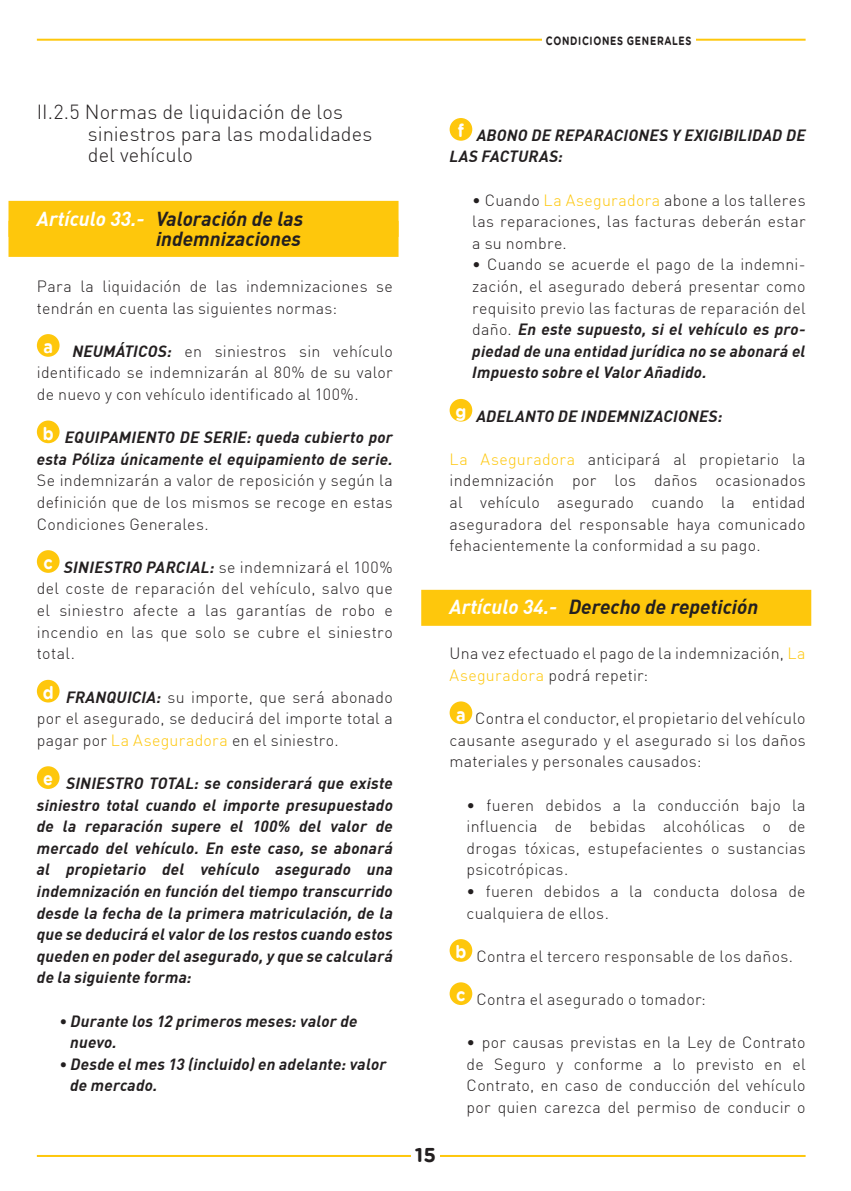
<style>
.page{position:relative;width:851px;height:1191px;background:#fff}
.page>*{position:absolute;margin:0;border:0;box-sizing:border-box;transform-origin:0 0}
.Articulos_Fondo_Amar{font:italic 700 20px "DIN";color:#231f20}
.Sub_Capitulo{font:300 20px "DIN";letter-spacing:.005em;color:#231f20}
.Enunciado___punto{font:700 20px "Gotham Rounded";color:#231f20}
.t1{font:700 18px "Gotham Rounded";color:#fff;scale:.9 1}
.Con_sangria{font:300 16px/21.6px "DIN";letter-spacing:.015em;color:#231f20;text-align:justify}
.t2{font:italic 700 16px/21.6px "DIN";letter-spacing:.015em;color:#231f20;text-align:justify}
.Enunciado___punto-2{font:700 12px "Gotham Rounded";letter-spacing:.075em;color:#231f20;scale:.78 1}
.s1{color:#fff}
.s2{font-weight:700;font-style:italic}
.s3{color:#fec70c}
</style>
<div class="page">
<hr style="left:37px;top:1155px;width:768px;height:2px;background:#fec70c">
<hr style="left:37px;top:39px;width:768px;height:2px;background:#fec70c">
<div style="left:542px;top:35px;width:153px;height:16px;background:#fff"></div>
<div style="left:411px;top:1146px;width:28px;height:18px;background:#fff"></div>
<div style="left:9px;top:201px;width:389px;height:36px;background:#fec70c"></div>
<div style="left:9px;top:221px;width:389px;height:36px;background:#fec70c"></div>
<div style="left:37px;top:334px;width:23px;height:23px;background:#fec70c;border-radius:50%"></div>
<div style="left:37px;top:420px;width:23px;height:23px;background:#fec70c;border-radius:50%"></div>
<div style="left:37px;top:550px;width:23px;height:23px;background:#fec70c;border-radius:50%"></div>
<div style="left:37px;top:680px;width:23px;height:22px;background:#fec70c;border-radius:50%"></div>
<div style="left:37px;top:766px;width:23px;height:23px;background:#fec70c;border-radius:50%"></div>
<div style="left:421px;top:590px;width:390px;height:36px;background:#fec70c"></div>
<div style="left:449px;top:118px;width:23px;height:23px;background:#fec70c;border-radius:50%"></div>
<div style="left:449px;top:399px;width:23px;height:22px;background:#fec70c;border-radius:50%"></div>
<div style="left:449px;top:701px;width:23px;height:23px;background:#fec70c;border-radius:50%"></div>
<div style="left:449px;top:939px;width:23px;height:22px;background:#fec70c;border-radius:50%"></div>
<div style="left:449px;top:982px;width:23px;height:23px;background:#fec70c;border-radius:50%"></div>
<p class="Enunciado___punto-2" style="left:546px;top:32px;width:188px">CONDICIONES GENERALES</p>
<p class="Sub_Capitulo" style="left:37px;top:100px;width:307px">II.2.5 Normas de liquidación de los</p>
<p class="Sub_Capitulo" style="left:88px;top:121px;width:286px">siniestros para las modalidades</p>
<p class="Sub_Capitulo" style="left:88px;top:143px;width:107px">del vehículo</p>
<p class="Articulos_Fondo_Amar" style="left:37px;top:205px;width:268px"><span class="s1">Artículo 33.-</span> Valoración de las</p>
<p class="Articulos_Fondo_Amar" style="left:156px;top:225px;width:146px">indemnizaciones</p>
<p class="Con_sangria" style="left:37px;top:275px;width:357px">Para la liquidación de las indemnizaciones se tendrán en cuenta las siguientes normas:</p>
<p class="t1" style="left:43px;top:333px;width:12px">a</p>
<p class="Con_sangria" style="left:37px;top:340px;width:357px;text-indent:35px"><span class="s2">NEUMÁTICOS:</span> en siniestros sin vehículo identificado se indemnizarán al 80% de su valor de nuevo y con vehículo identificado al 100%.</p>
<p class="t1" style="left:43px;top:420px;width:14px">b</p>
<p class="Con_sangria" style="left:37px;top:426px;width:357px;text-indent:28px"><span class="s2">EQUIPAMIENTO DE SERIE: queda cubierto por esta Póliza únicamente el equipamiento de serie.<br></span>Se indemnizarán a valor de reposición y según la definición que de los mismos se recoge en estas Condiciones Generales.</p>
<p class="t1" style="left:44px;top:549px;width:12px">c</p>
<p class="Con_sangria" style="left:37px;top:556px;width:357px;text-indent:27px"><span class="s2">SINIESTRO PARCIAL:</span> se indemnizará el 100% del coste de reparación del vehículo, salvo que el siniestro afecte a las garantías de robo e incendio en las que solo se cubre el siniestro total.</p>
<p class="t1" style="left:43px;top:679px;width:14px">d</p>
<p class="Con_sangria" style="left:37px;top:686px;width:357px;text-indent:29px"><span class="s2">FRANQUICIA:</span> su importe, que será abonado por el asegurado, se deducirá del importe total a pagar por <span class="s3">La Aseguradora</span> en el siniestro.</p>
<p class="t1" style="left:43px;top:765px;width:13px">e</p>
<p class="t2" style="left:37px;top:771px;width:357px;text-indent:29px">SINIESTRO TOTAL: se considerará que existe siniestro total cuando el importe presupuestado de la reparación supere el 100% del valor de mercado del vehículo. En este caso, se abonará al propietario del vehículo asegurado una indemnización en función del tiempo transcurrido desde la fecha de la primera matriculación, de la que se deducirá el valor de los restos cuando estos queden en poder del asegurado, y que se calculará de la siguiente forma:</p>
<p class="t2" style="left:60px;top:1009px;width:299px">• Durante los 12 primeros meses: valor de</p>
<p class="t2" style="left:70px;top:1031px;width:48px">nuevo.</p>
<p class="t2" style="left:60px;top:1052px;width:328px">• Desde el mes 13 (incluido) en adelante: valor</p>
<p class="t2" style="left:70px;top:1074px;width:89px">de mercado.</p>
<p class="t1" style="left:458px;top:117px;width:8px">f</p>
<p class="t2" style="left:449px;top:123px;width:357px;text-indent:27px">ABONO DE REPARACIONES Y EXIGIBILIDAD DE<br>LAS FACTURAS:</p>
<p class="Con_sangria" style="left:472px;top:189px;width:335px">• Cuando <span class="s3">La Aseguradora</span> abone a los talleres las reparaciones, las facturas deberán estar a su nombre.</p>
<p class="Con_sangria" style="left:472px;top:254px;width:335px">• Cuando se acuerde el pago de la indemni - zación, el asegurado deberá presentar como requisito previo las facturas de reparación del daño. <span class="s2">En este supuesto, si el vehículo es pro&shy;piedad de una entidad jurídica no se abonará el Impuesto sobre el Valor Añadido.</span></p>
<p class="t1" style="left:455px;top:398px;width:14px">g</p>
<p class="t2" style="left:476px;top:404px;width:248px">ADELANTO DE INDEMNIZACIONES:</p>
<p class="Con_sangria" style="left:449px;top:448px;width:357px"><span class="s3">La Aseguradora</span> anticipará al propietario la indemnización por los daños ocasionados al vehículo asegurado cuando la entidad aseguradora del responsable haya comunicado fehacientemente la conformidad a su pago.</p>
<p class="Enunciado___punto" style="left:415px;top:1140px;width:23px">15</p>
<p class="Articulos_Fondo_Amar" style="left:449px;top:594px;width:310px"><span class="s1">Artículo 34.-</span> Derecho de repetición</p>
<p class="Con_sangria" style="left:449px;top:642px;width:357px">Una vez efectuado el pago de la indemnización, <span class="s3">La<br>Aseguradora</span> podrá repetir:</p>
<p class="t1" style="left:456px;top:701px;width:12px">a</p>
<p class="Con_sangria" style="left:449px;top:707px;width:357px;text-indent:25px">Contra el conductor, el propietario del vehículo causante asegurado y el asegurado si los daños materiales y personales causados:</p>
<p class="Con_sangria" style="left:466px;top:794px;width:340px">• fueren debidos a la conducción bajo la influencia de bebidas alcohólicas o de drogas tóxicas, estupefacientes o sustancias psicotrópicas.</p>
<p class="Con_sangria" style="left:466px;top:880px;width:340px">• fueren debidos a la conducta dolosa de cualquiera de ellos.</p>
<p class="t1" style="left:455px;top:938px;width:14px">b</p>
<p class="Con_sangria" style="left:476px;top:945px;width:318px">Contra el tercero responsable de los daños.</p>
<p class="t1" style="left:456px;top:981px;width:12px">c</p>
<p class="Con_sangria" style="left:476px;top:988px;width:231px">Contra el asegurado o tomador:</p>
<p class="Con_sangria" style="left:466px;top:1031px;width:340px">• por causas previstas en la Ley de Contrato de Seguro y conforme a lo previsto en el Contrato, en caso de conducción del vehículo por quien carezca del permiso de conducir o</p>
</div>
